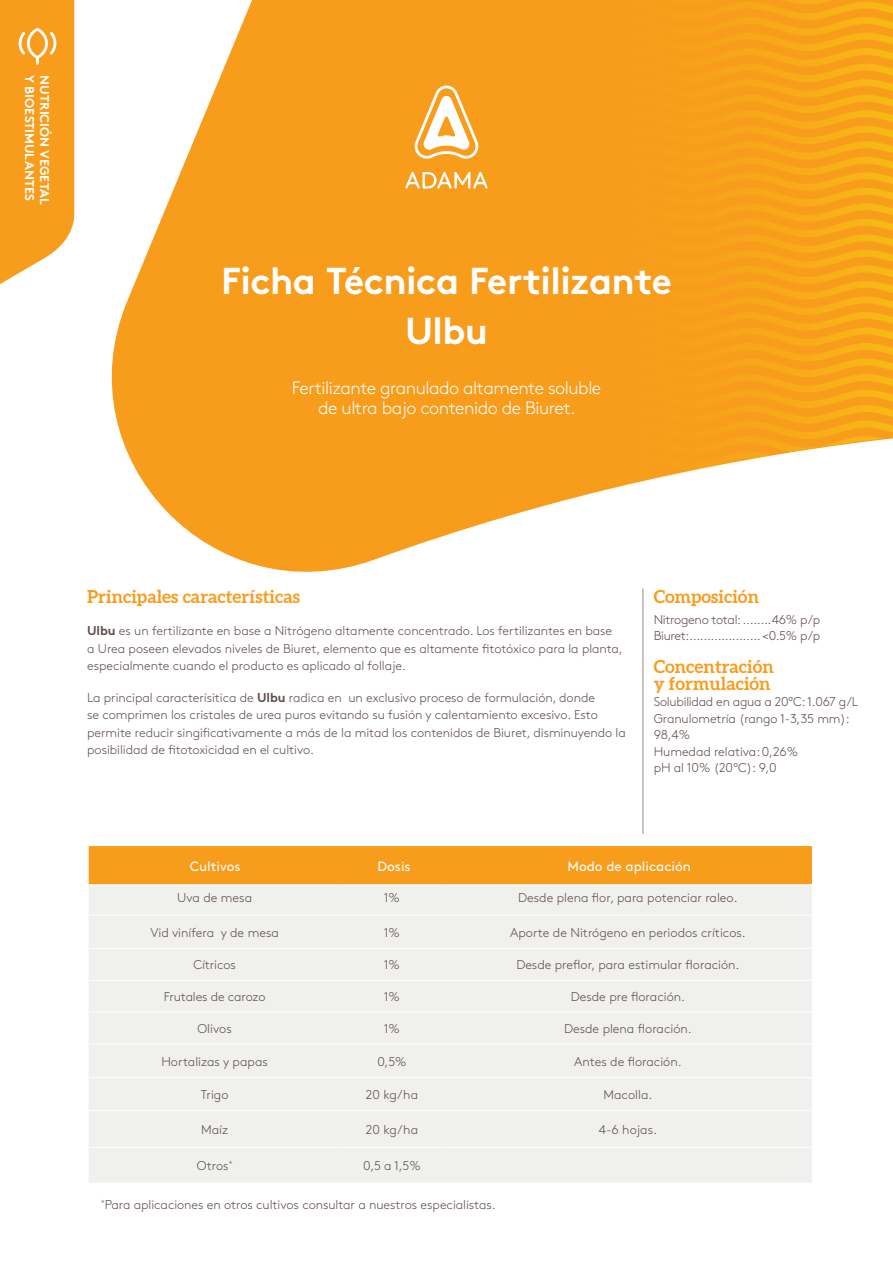
<style>
.page{position:relative;width:893px;height:1263px;background:#fff}
.page>*{position:absolute;margin:0;border:0;box-sizing:border-box;transform-origin:0 0}
.Product_Heading{font:700 37.5px "Brown Std";letter-spacing:-.015em;color:#fff}
.Green_Subhead{font:300 18px/19.5px "Brown Std";letter-spacing:-.025em;color:#fff;text-align:center}
.Green_Subhead-2{font:700 18px "Aleo";color:#f89c1c}
.Body{font:700 18px/16.5px "Aleo";color:#f89c1c}
.Table_Head{font:13.5px "Brown Std";color:#fff}
.Green_Subhead-3{font:300 12.75px/17.2px "Brown Std";letter-spacing:-.005em;color:#5f4f4a}
.Body-2{font:300 12.75px/16.5px "Brown Std";color:#5f4f4a}
.Product_Category{font:700 12.75px "Brown Std";color:#fff}
.Body-3{font:300 12.75px "Brown Std";letter-spacing:-.02em;color:#5f4f4a}
.Body-4{font:300 12.75px "Brown Std";letter-spacing:-.025em;color:#5f4f4a}
.s1{font-weight:700}
</style>
<div class="page">
<svg style="left:111px;top:0;width:469px;height:572px;fill:#f89c1c"></svg>
<svg style="left:580px;top:0;width:313px;height:497px;background:#f7a729"></svg>
<svg style="left:0;top:0;width:75px;height:284px;background:#f8a531"></svg>
<svg style="left:414px;top:86px;width:65px;height:73px"></svg>
<svg style="left:405px;top:172px;width:83px;height:17px"></svg>
<hr style="left:643px;top:588px;width:1px;height:246px;background:#988d88">
<div style="left:89px;top:885px;width:723px;height:298px;background:#f0f0ee"></div>
<hr style="left:89px;top:915px;width:252px;height:1px;background:#fff">
<hr style="left:341px;top:915px;width:102px;height:1px;background:#fff">
<hr style="left:443px;top:915px;width:369px;height:1px;background:#fff">
<hr style="left:89px;top:948px;width:252px;height:1px;background:#fff">
<hr style="left:341px;top:948px;width:102px;height:1px;background:#fff">
<hr style="left:443px;top:948px;width:369px;height:1px;background:#fff">
<hr style="left:89px;top:980px;width:252px;height:1px;background:#fff">
<hr style="left:341px;top:980px;width:102px;height:1px;background:#fff">
<hr style="left:443px;top:980px;width:369px;height:1px;background:#fff">
<hr style="left:89px;top:1012px;width:252px;height:1px;background:#fff">
<hr style="left:341px;top:1012px;width:102px;height:1px;background:#fff">
<hr style="left:443px;top:1012px;width:369px;height:1px;background:#fff">
<hr style="left:89px;top:1044px;width:252px;height:1px;background:#fff">
<hr style="left:341px;top:1044px;width:102px;height:1px;background:#fff">
<hr style="left:443px;top:1044px;width:369px;height:1px;background:#fff">
<hr style="left:89px;top:1077px;width:252px;height:1px;background:#fff">
<hr style="left:341px;top:1077px;width:102px;height:1px;background:#fff">
<hr style="left:443px;top:1077px;width:369px;height:1px;background:#fff">
<hr style="left:89px;top:1110px;width:252px;height:1px;background:#fff">
<hr style="left:341px;top:1110px;width:102px;height:1px;background:#fff">
<hr style="left:443px;top:1110px;width:369px;height:1px;background:#fff">
<hr style="left:89px;top:1147px;width:252px;height:1px;background:#fff">
<hr style="left:341px;top:1147px;width:102px;height:1px;background:#fff">
<hr style="left:443px;top:1147px;width:369px;height:1px;background:#fff">
<div style="left:89px;top:846px;width:723px;height:38px;background:#f89c1c"></div>
<p class="Product_Category" style="left:37px;top:75px;width:127px;rotate:90deg">Y BIOESTIMULANTES</p>
<p class="Product_Category" style="left:52px;top:75px;width:131px;rotate:90deg">NUTRICIÓN VEGETAL</p>
<p class="Product_Heading" style="left:221px;top:258px;width:452px">Ficha Técnica Fertilizante</p>
<p class="Product_Heading" style="left:405px;top:308px;width:84px">Ulbu</p>
<p class="Green_Subhead" style="left:292px;top:379px;width:311px">Fertilizante granulado altamente soluble de ultra bajo contenido de Biuret.</p>
<p class="Green_Subhead-2" style="left:87px;top:585px;width:214px">Principales características</p>
<p class="Green_Subhead-3" style="left:87px;top:622px;width:537px"><span class="s1">Ulbu</span> es un fertilizante en base a Nitrógeno altamente concentrado. Los fertilizantes en base a Urea poseen elevados niveles de Biuret, elemento que es altamente fitotóxico para la planta, especialmente cuando el producto es aplicado al follaje.</p>
<p class="Green_Subhead-3" style="left:87px;top:689px;width:540px">La principal caracterísitica de <span class="s1">Ulbu</span> radica en un exclusivo proceso de formulación, donde<br>se comprimen los cristales de urea puros evitando su fusión y calentamiento excesivo. Esto permite reducir singificativamente a más de la mitad los contenidos de Biuret, disminuyendo la posibilidad de fitotoxicidad en el cultivo.</p>
<p class="Green_Subhead-2" style="left:654px;top:585px;width:107px">Composición</p>
<p class="Body-4" style="left:654px;top:612px;width:168px">Nitrogeno total:........46% p/p</p>
<p class="Body-2" style="left:654px;top:628px;width:168px">Biuret:....................&lt;0.5% p/p</p>
<p class="Body" style="left:654px;top:659px;width:122px">Concentración y formulación</p>
<p class="Body-3" style="left:654px;top:695px;width:206px">Solubilidad en agua a 20ºC: 1.067 g/L</p>
<p class="Body-2" style="left:654px;top:710px;width:197px">Granulometría (rango 1-3,35 mm):<br>98,4%</p>
<p class="Body-2" style="left:654px;top:743px;width:146px">Humedad relativa:0,26%</p>
<p class="Body-2" style="left:654px;top:760px;width:124px">pH al 10% (20ºC): 9,0</p>
<p class="Table_Head" style="left:190px;top:858px;width:52px">Cultivos</p>
<p class="Table_Head" style="left:377px;top:858px;width:35px">Dosis</p>
<p class="Table_Head" style="left:567px;top:858px;width:125px">Modo de aplicación</p>
<p class="Body-2" style="left:177px;top:889px;width:76px">Uva de mesa</p>
<p class="Body-2" style="left:384px;top:889px;width:18px">1%</p>
<p class="Body-2" style="left:518px;top:889px;width:221px">Desde plena flor, para potenciar raleo.</p>
<p class="Body-2" style="left:150px;top:924px;width:130px">Vid vinífera y de mesa</p>
<p class="Body-2" style="left:384px;top:924px;width:18px">1%</p>
<p class="Body-2" style="left:510px;top:924px;width:237px">Aporte de Nitrógeno en periodos críticos.</p>
<p class="Body-2" style="left:194px;top:957px;width:44px">Cítricos</p>
<p class="Body-2" style="left:384px;top:957px;width:18px">1%</p>
<p class="Body-2" style="left:516px;top:957px;width:225px">Desde preflor, para estimular floración.</p>
<p class="Body-2" style="left:164px;top:988px;width:103px">Frutales de carozo</p>
<p class="Body-2" style="left:384px;top:988px;width:18px">1%</p>
<p class="Body-2" style="left:571px;top:988px;width:116px">Desde pre floración.</p>
<p class="Body-2" style="left:198px;top:1020px;width:36px">Olivos</p>
<p class="Body-2" style="left:384px;top:1020px;width:18px">1%</p>
<p class="Body-2" style="left:564px;top:1020px;width:129px">Desde plena floración.</p>
<p class="Body-2" style="left:161px;top:1053px;width:108px">Hortalizas y papas</p>
<p class="Body-2" style="left:377px;top:1053px;width:31px">0,5%</p>
<p class="Body-2" style="left:574px;top:1053px;width:109px">Antes de floración.</p>
<p class="Body-2" style="left:201px;top:1086px;width:29px">Trigo</p>
<p class="Body-2" style="left:366px;top:1086px;width:54px">20 kg/ha</p>
<p class="Body-2" style="left:604px;top:1086px;width:50px">Macolla.</p>
<p class="Body-2" style="left:201px;top:1121px;width:28px">Maíz</p>
<p class="Body-2" style="left:366px;top:1121px;width:54px">20 kg/ha</p>
<p class="Body-2" style="left:599px;top:1121px;width:60px">4-6 hojas.</p>
<p class="Body-2" style="left:197px;top:1157px;width:37px">Otros<sup>*</sup></p>
<p class="Body-2" style="left:363px;top:1157px;width:59px">0,5 a 1,5%</p>
<p class="Green_Subhead-3" style="left:101px;top:1196px;width:396px"><sup>*</sup>Para aplicaciones en otros cultivos consultar a nuestros especialistas.</p>
</div>
